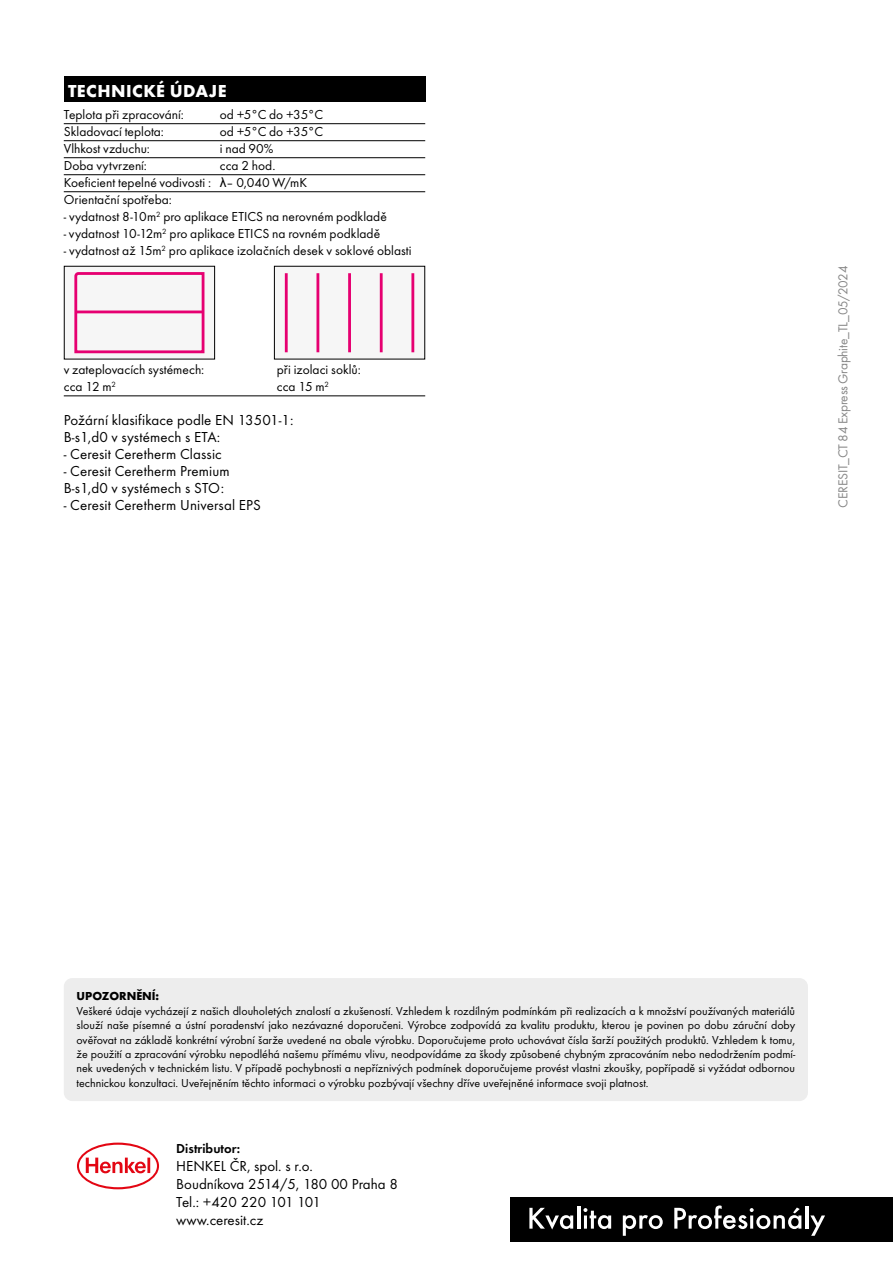
<style>
.page{position:relative;width:893px;height:1263px;background:#fff}
.page>*{position:absolute;margin:0;border:0;box-sizing:border-box;transform-origin:0 0}
.t1{font:700 18px "Futura TOT";letter-spacing:.025em;color:#fff}
.t2{font:15px/18px "Futura TOT";letter-spacing:.01em;color:#000}
.t3{font:13.5px/17px "Futura TOT";color:#000}
.t4{font:13.5px "Futura TOT";letter-spacing:-.02em;color:#878787}
.t5{font:600 13.5px "Futura TOT";color:#000}
.t6{font:12px/14.4px "Futura TOT";color:#000;text-align:justify}
.t7{font:700 12px "Futura TOT";color:#000}
.s1{font-family:"Arial"}
</style>
<div class="page">
<div style="left:510px;top:1197px;width:383px;height:44px;background:#000"></div>
<svg style="left:529px;top:1208px;width:44px;height:21px"></svg>
<hr style="left:577px;top:1206px;width:3px;height:22px;background:#fff">
<svg style="left:583px;top:1208px;width:28px;height:21px"></svg>
<svg style="left:623px;top:1215px;width:40px;height:21px"></svg>
<svg style="left:674px;top:1205px;width:127px;height:24px"></svg>
<hr style="left:805px;top:1206px;width:3px;height:22px;background:#fff">
<svg style="left:810px;top:1215px;width:15px;height:21px"></svg>
<svg style="left:77px;top:1142px;width:82px;height:47px"></svg>
<div style="left:64px;top:978px;width:744px;height:123px;background:#ededed;border-radius:9px"></div>
<hr style="left:64px;top:123px;width:361px;height:1px;background:#000">
<hr style="left:64px;top:140px;width:361px;height:1px;background:#000">
<hr style="left:64px;top:157px;width:361px;height:1px;background:#000">
<hr style="left:64px;top:174px;width:361px;height:1px;background:#000">
<hr style="left:64px;top:191px;width:361px;height:1px;background:#000">
<hr style="left:64px;top:395px;width:361px;height:1px;background:#000">
<div style="left:64px;top:77px;width:361px;height:25px;background:#000"></div>
<div style="left:64px;top:266px;width:151px;height:93px;background:#f6f6f6"></div>
<div style="left:64px;top:266px;width:151px;height:94px;border:1px solid #000"></div>
<svg style="left:74px;top:272px;width:131px;height:82px"></svg>
<hr style="left:77px;top:310px;width:125px;height:3px;background:#e60071">
<div style="left:274px;top:266px;width:151px;height:93px;background:#f6f6f6"></div>
<hr style="left:348px;top:273px;width:3px;height:79px;background:#e60071">
<hr style="left:285px;top:273px;width:3px;height:79px;background:#e60071">
<hr style="left:411px;top:273px;width:3px;height:79px;background:#e60071">
<hr style="left:380px;top:273px;width:3px;height:79px;background:#e60071">
<hr style="left:316px;top:273px;width:3px;height:79px;background:#e60071">
<h1 class="t1" style="left:68px;top:80px;width:160px">TECHNICKÉ ÚDAJE</h1>
<p class="t3" style="left:64px;top:106px;width:122px">Teplota při zpracování:</p>
<p class="t3" style="left:220px;top:106px;width:105px">od +5°C do +35°C</p>
<p class="t3" style="left:64px;top:123px;width:102px">Skladovací teplota:</p>
<p class="t3" style="left:220px;top:123px;width:105px">od +5°C do +35°C</p>
<p class="t3" style="left:64px;top:140px;width:88px">Vlhkost vzduchu:</p>
<p class="t3" style="left:220px;top:140px;width:55px">i nad 90%</p>
<p class="t3" style="left:64px;top:157px;width:85px">Doba vytvrzení:</p>
<p class="t3" style="left:64px;top:157px;width:245px;text-indent:156px">cca 2 hod.<br>Koeficient tepelné vodivosti : <span class="s1">λ</span>– 0,040 W/mK<br>Orientační spotřeba:</p>
<p class="t3" style="left:64px;top:208px;width:325px">- vydatnost 8-10m<sup>2</sup> pro aplikace ETICS na nerovném podkladě</p>
<p class="t3" style="left:64px;top:225px;width:318px">- vydatnost 10-12m<sup>2</sup> pro aplikace ETICS na rovném podkladě</p>
<p class="t3" style="left:64px;top:242px;width:349px">- vydatnost až 15m<sup>2</sup> pro aplikace izolačních desek v soklové oblasti</p>
<p class="t3" style="left:64px;top:361px;width:142px">v zateplovacích systémech:</p>
<p class="t3" style="left:277px;top:361px;width:85px">při izolaci soklů:</p>
<p class="t3" style="left:64px;top:378px;width:54px">cca 12 m<sup>2</sup></p>
<p class="t3" style="left:277px;top:378px;width:54px">cca 15 m<sup>2</sup></p>
<p class="t2" style="left:64px;top:412px;width:231px;line-height:17px">Požární klasifikace podle EN 13501-1:<br>B-s1,d0 v systémech s ETA:</p>
<p class="t2" style="left:64px;top:445px;width:160px">- Ceresit Ceretherm Classic</p>
<p class="t2" style="left:64px;top:463px;width:168px;line-height:17px">- Ceresit Ceretherm Premium<br>B-s1,d0 v systémech s STO:</p>
<p class="t2" style="left:64px;top:496px;width:199px">- Ceresit Ceretherm Universal EPS</p>
<p class="t4" style="left:835px;top:508px;width:243px;rotate:-90deg">CERESIT_CT 84 Express Graphite_TL_05/2024</p>
<p class="t7" style="left:77px;top:989px;width:84px">UPOZORNĚNÍ:</p>
<p class="t6" style="left:77px;top:1003px;width:720px">Veškeré údaje vycházejí z našich dlouholetých znalostí a zkušeností. Vzhledem k rozdílným podmínkám při realizacích a k množství používaných materiálů slouží naše písemné a ústní poradenství jako nezávazné doporučeni. Výrobce zodpovídá za kvalitu produktu, kterou je povinen po dobu záruční doby ověřovat na základě konkrétní výrobní šarže uvedené na obale výrobku. Doporučujeme proto uchovávat čísla šarží použitých produktů. Vzhledem k tomu, že použití a zpracování výrobku nepodléhá našemu přímému vlivu, neodpovídáme za škody způsobené chybným zpracováním nebo nedodržením podmí&shy;nek uvedených v technickém listu. V případě pochybnosti a nepříznivých podmínek doporučujeme provést vlastni zkoušky, popřípadě si vyžádat odbornou technickou konzultaci. Uveřejněním těchto informaci o výrobku pozbývají všechny dříve uveřejněné informace svoji platnost.</p>
<p class="t5" style="left:176px;top:1140px;width:66px">Distributor:</p>
<p class="t2" style="left:176px;top:1156px;width:223px">HENKEL ČR, spol. s r.o.<br>Boudníkova 2514/5, 180 00 Praha 8<br>Tel.: +420 220 101 101 www.ceresit.cz</p>
</div>
